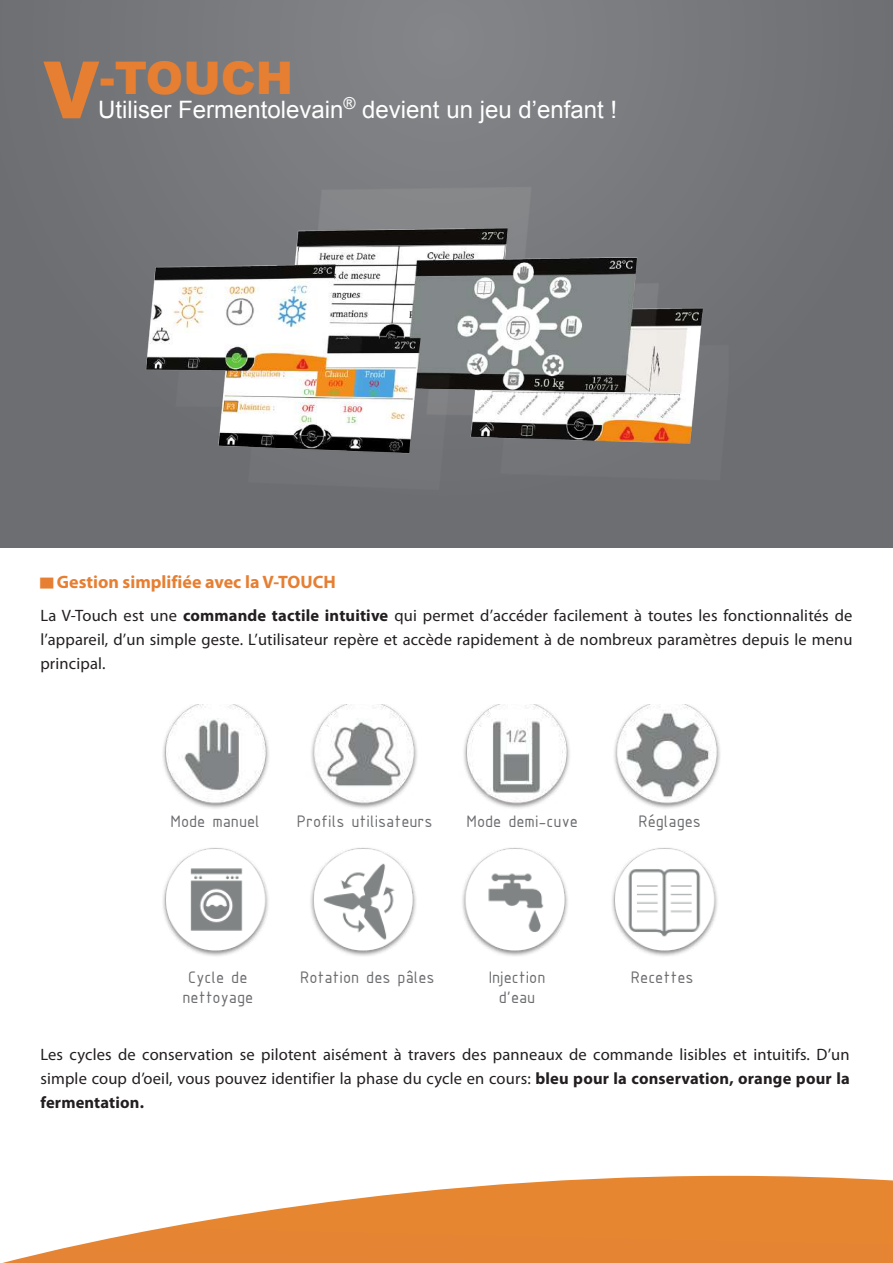
<style>
.page{position:relative;width:893px;height:1263px;background:#fff}
.page>*{position:absolute;margin:0;border:0;box-sizing:border-box;transform-origin:0 0}
.t1{font:900 79.2px "Arial";color:#e67f32;scale:.91 1}
.t2{font:900 45px "Arial";color:#e67f32}
.t3{font:24px "Arial";color:#fff}
.t4{font:18px/20px "ISOCPEUR";color:#6c6d70;text-align:center}
.t5{font:700 18px "Myriad Pro";color:#e67f32}
.t6{font:16.5px/24px "Myriad Pro";letter-spacing:.01em;color:#231f20;text-align:justify}
.s1{font-family:"Arial";font-weight:900}
.s2{font-weight:700}
</style>
<div class="page">
<div style="left:0;top:0;width:893px;height:548px;background:linear-gradient(to right,#77797c,#76787b)"></div>
<img style="left:121px;top:162px;width:608px;height:368px">
<svg style="left:3px;top:1176px;width:890px;height:87px"></svg>
<img style="left:162px;top:704px;width:558px;height:105px">
<img style="left:163px;top:848px;width:555px;height:108px">
<h2 class="t2" style="left:100px;top:45px;width:195px">-TOUCH</h2>
<h3 class="t3" style="left:98px;top:94px;width:521px">Utiliser Fermentolevain<sup>®</sup> devient un jeu d’enfant !</h3>
<h1 class="t1" style="left:43px;top:33px;width:63px">V</h1>
<p class="t5" style="left:40px;top:570px;width:297px"><span class="s1">▀</span> Gestion simplifiée avec la V-TOUCH</p>
<p class="t6" style="left:40px;top:604px;width:814px">La V-Touch est une <span class="s2">commande tactile intuitive</span> qui permet d’accéder facilement à toutes les fonctionnalités de l’appareil, d’un simple geste. L’utilisateur repère et accède rapidement à de nombreux paramètres depuis le menu principal.</p>
<p class="t4" style="left:171px;top:811px;width:91px">Mode manuel</p>
<p class="t4" style="left:297px;top:811px;width:137px">Profils utilisateurs</p>
<p class="t4" style="left:467px;top:811px;width:113px">Mode demi-cuve</p>
<p class="t4" style="left:638px;top:811px;width:64px">Réglages</p>
<p class="t4" style="left:188px;top:967px;width:61px">Cycle de</p>
<p class="t4" style="left:300px;top:967px;width:136px">Rotation des pâles</p>
<p class="t4" style="left:182px;top:986px;width:72px">nettoyage</p>
<p class="t4" style="left:489px;top:967px;width:58px">Injection d’eau</p>
<p class="t4" style="left:631px;top:967px;width:64px">Recettes</p>
<p class="t6" style="left:40px;top:1042px;width:811px">Les cycles de conservation se pilotent aisément à travers des panneaux de commande lisibles et intuitifs. D’un simple coup d’oeil, vous pouvez identifier la phase du cycle en cours: <span class="s2">bleu pour la conservation, orange pour la fermentation.</span></p>
</div>
